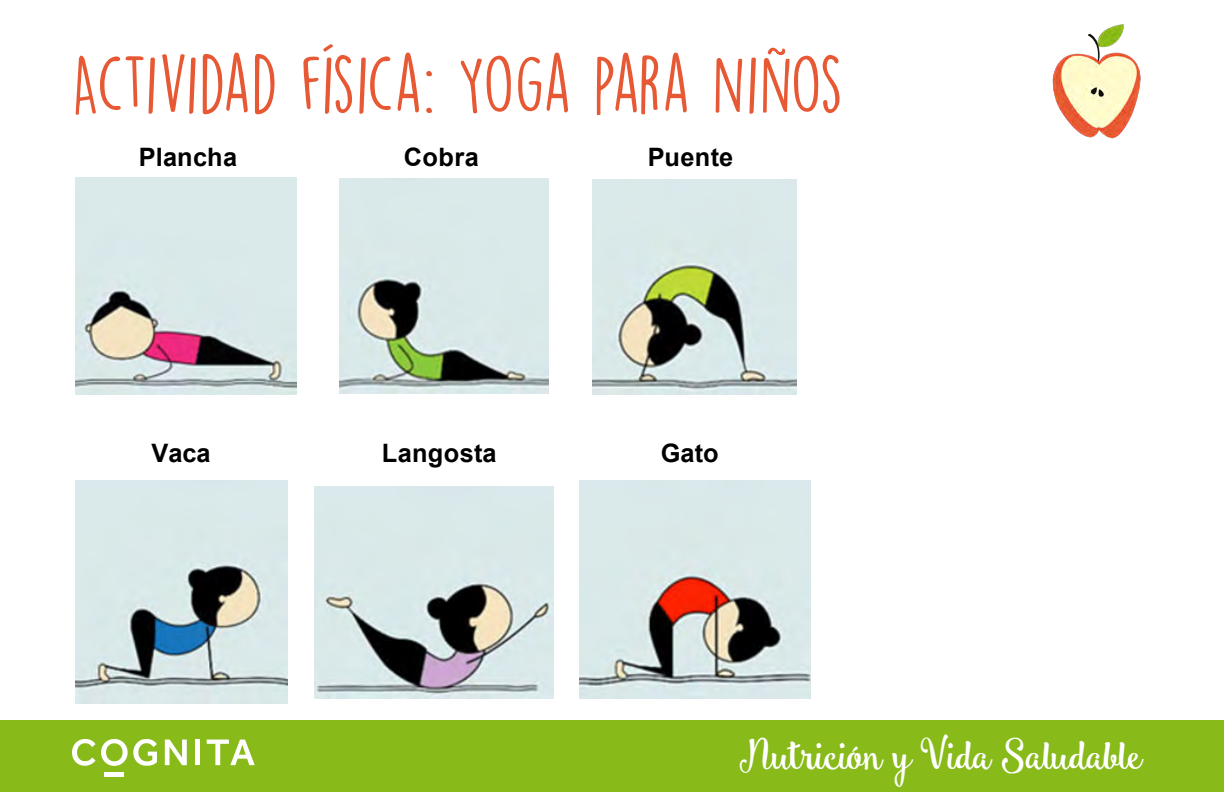
<style>
.page{position:relative;width:1224px;height:792px;background:#fff}
.page>*{position:absolute;margin:0;border:0;box-sizing:border-box;transform-origin:0 0}
.t1{font:72px "DK Lemon Yellow Sun";letter-spacing:-.025em;color:#e65934}
.t2{font:41px "Smoothie Shoppe";letter-spacing:-.06em;color:#fff}
.t3{font:700 25.4px "Arial";color:#000}
.t4{font:700 25.4px "Arial";letter-spacing:.02em;color:#000}
</style>
<div class="page">
<div style="left:0;top:720px;width:1224px;height:72px;background:#88ba1a"></div>
<img style="left:1052px;top:24px;width:89px;height:115px">
<svg style="left:165px;top:740px;width:22px;height:25px"></svg>
<div style="left:195px;top:740px;width:5px;height:25px;background:#fff"></div>
<svg style="left:72px;top:739px;width:85px;height:27px"></svg>
<div style="left:105px;top:772px;width:19px;height:5px;background:#fff"></div>
<svg style="left:207px;top:740px;width:48px;height:25px"></svg>
<img style="left:75px;top:177px;width:221px;height:218px">
<img style="left:339px;top:178px;width:209px;height:216px">
<img style="left:592px;top:179px;width:204px;height:216px">
<img style="left:75px;top:481px;width:213px;height:223px">
<img style="left:579px;top:481px;width:232px;height:217px">
<img style="left:314px;top:487px;width:240px;height:211px">
<p class="t1" style="left:72px;top:39px;width:773px">ACTIVIDAD FÍSICA: YOGA PARA NIÑOS</p>
<p class="t3" style="left:139px;top:139px;width:100px">Plancha</p>
<p class="t3" style="left:404px;top:139px;width:77px">Cobra</p>
<p class="t3" style="left:648px;top:139px;width:87px">Puente</p>
<p class="t3" style="left:152px;top:435px;width:61px">Vaca</p>
<p class="t4" style="left:382px;top:435px;width:116px">Langosta</p>
<p class="t3" style="left:661px;top:435px;width:59px">Gato</p>
<p class="t2" style="left:740px;top:729px;width:405px">Nutrición y Vida Saludable</p>
</div>
